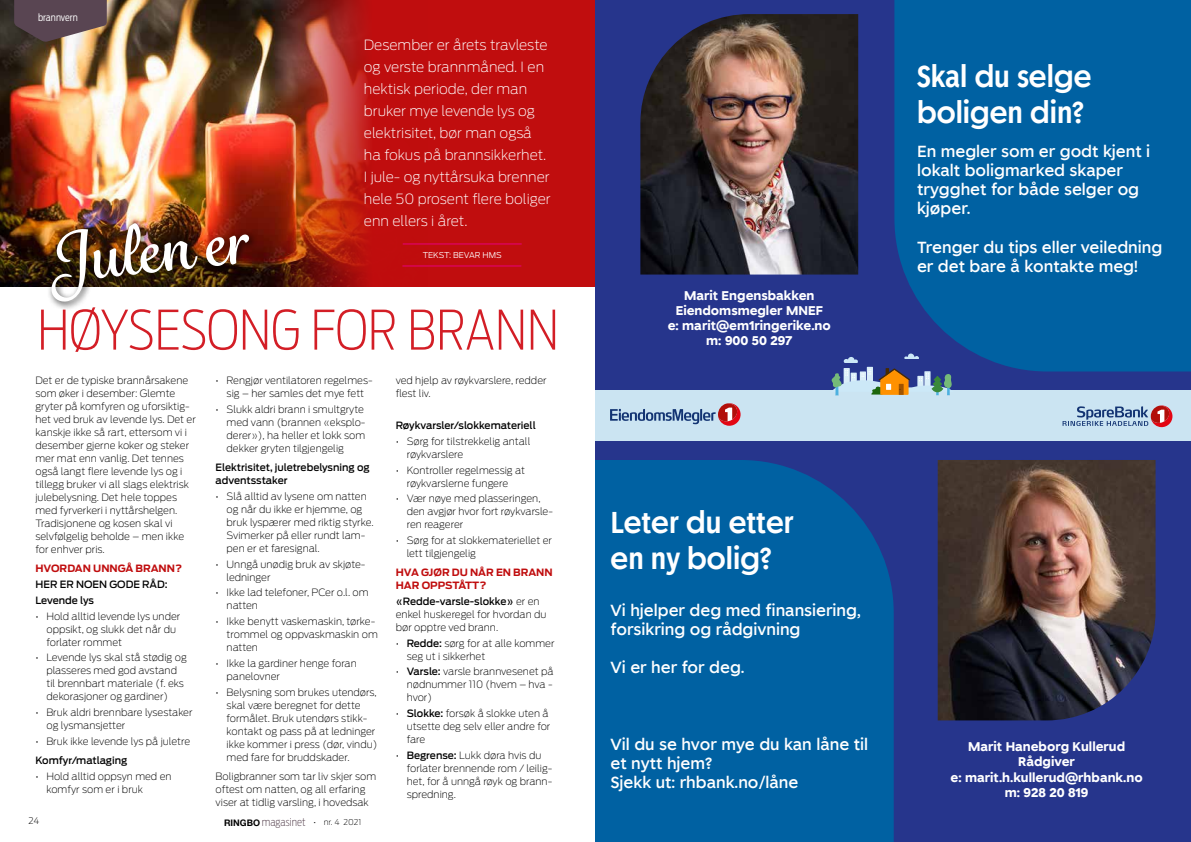
<style>
.page{position:relative;width:1191px;height:842px;background:#fff}
.page>*{position:absolute;margin:0;border:0;box-sizing:border-box;transform-origin:0 0}
.t1{font:700 65.8px "Grafolita Script";color:#fff}
.t2{font:200 54px "Antenna Cond";color:#d31e26}
.t3{font:500 30px/36px "Spare Bank 1 Title";color:#fff}
.t4{font:500 16px/19.2px "Spare Bank 1";color:#fff}
.t5{font:200 14px/22px "Antenna";color:#fff}
.t6{font:700 12.6px/15.1px "Spare Bank 1";color:#fff;text-align:center}
.t7{font:200 11px "Antenna Cond";color:#594552}
.t8{font:200 10px/13px "Antenna";color:#000}
.t9{font:500 10px/15.8px "Antenna";color:#000}
.t10{font:700 10px/13px "Antenna";color:#c00d0e}
.t11{font:300 10px "Antenna Cond";color:#fff}
.t12{font:200 9px "Antenna";color:#000}
.t13{font:300 8px "Antenna";color:#fff}
.s1{font-family:"Helvetica Neue";font-weight:700;font-size:9px;color:#000}
.s2{font-family:"Antenna";font-size:8px;color:#000}
.s3{font-weight:500}
</style>
<div class="page">
<div style="left:0;top:0;width:595px;height:286px;background:#c00d0e"></div>
<img style="left:0;top:0;width:428px;height:286px">
<svg style="left:14px;top:0;width:93px;height:42px;background:#645054"></svg>
<hr style="left:403px;top:244px;width:118px;height:1px;background:#e6007d">
<hr style="left:403px;top:266px;width:118px;height:1px;background:#e6007d">
<div style="left:47px;top:219px;width:211px;height:92px;background:#000;opacity:.75"></div>
<div style="left:595px;top:0;width:596px;height:842px;background:#26358c"></div>
<div style="left:595px;top:460px;width:298px;height:382px;background:#0061a2"></div>
<svg style="left:894px;top:0;width:297px;height:371px;background:#025da0"></svg>
<div style="left:595px;top:390px;width:596px;height:51px;background:#cbe4f2"></div>
<svg style="left:831px;top:354px;width:122px;height:41px"></svg>
<svg style="left:1062px;top:405px;width:110px;height:22px"></svg>
<img style="left:937px;top:460px;width:218px;height:260px">
<svg style="left:610px;top:403px;width:130px;height:23px"></svg>
<img style="left:640px;top:14px;width:218px;height:261px">
<p class="t11" style="left:38px;top:11px;width:41px">brannvern</p>
<h1 class="t1" style="left:44px;top:215px;width:198px;rotate:-6deg">Julen er</h1>
<p class="t5" style="left:364px;top:34px;width:188px">Desember er årets travleste og verste brannmåned. I en hektisk periode, der man bruker mye levende lys og elektrisitet, bør man også ha fokus på brannsikkerhet.<br>I jule- og nyttårsuka brenner hele 50 prosent flere boliger enn ellers i året.</p>
<p class="t13" style="left:423px;top:251px;width:80px">TEKST: BEVAR HMS</p>
<h2 class="t2" style="left:37px;top:298px;width:523px">HØYSESONG FOR BRANN</h2>
<p class="t8" style="left:35px;top:374px;width:162px">Det er de typiske brannårsakene som øker i desember: Glemte gryter på komfyren og uforsiktig&shy;het ved bruk av levende lys. Det er kanskje ikke så rart, ettersom vi i desember gjerne koker og steker mer mat enn vanlig. Det tennes også langt flere levende lys og i tillegg bruker vi all slags elektrisk julebelysning. Det hele toppes med fyrverkeri i nyttårshelgen.<br>Tradisjonene og kosen skal vi selvfølgelig beholde – men ikke for enhver pris.</p>
<p class="t10" style="left:35px;top:562px;width:148px">HVORDAN UNNGÅ BRANN?</p>
<p class="t9" style="left:35px;top:576px;width:134px">HER ER NOEN GODE RÅD:<br>Levende lys</p>
<p class="t8" style="left:46px;top:609px;width:135px;text-indent:-11px">• Hold alltid levende lys under oppsikt, og slukk det når du forlater rommet</p>
<p class="t8" style="left:46px;top:651px;width:142px;text-indent:-11px">• Levende lys skal stå stødig og plasseres med god avstand til brennbart materiale (f. eks dekorasjoner og gardiner)</p>
<p class="t8" style="left:46px;top:706px;width:148px;text-indent:-11px">• Bruk aldri brennbare lysestaker og lysmansjetter</p>
<p class="t8" style="left:35px;top:735px;width:156px">• Bruk ikke levende lys på juletre</p>
<p class="t9" style="left:35px;top:752px;width:94px">Komfyr/matlaging</p>
<p class="t8" style="left:46px;top:769px;width:127px;text-indent:-11px">• Hold alltid oppsyn med en komfyr som er i bruk</p>
<p class="t8" style="left:216px;top:374px;width:159px;text-align:center">• Rengjør ventilatoren regelmes&shy;sig – her samles det mye fett</p>
<p class="t8" style="left:227px;top:403px;width:140px;text-indent:-11px">• Slukk aldri brann i smultgryte med vann (brannen «eksplo&shy;derer»), ha heller et lokk som dekker gryten tilgjengelig</p>
<p class="t9" style="left:216px;top:461px;width:156px;line-height:13px">Elektrisitet, juletrebelysning og adventsstaker</p>
<p class="t8" style="left:227px;top:489px;width:149px;text-indent:-11px">• Slå alltid av lysene om natten og når du ikke er hjemme, og bruk lyspærer med riktig styrke.<br>Svimerker på eller rundt lam&shy;pen er et faresignal.</p>
<p class="t8" style="left:227px;top:557px;width:140px;text-indent:-11px">• Unngå unødig bruk av skjøte&shy;ledninger</p>
<p class="t8" style="left:227px;top:586px;width:143px;text-indent:-11px">• Ikke lad telefoner, PCer o.l. om natten</p>
<p class="t8" style="left:227px;top:615px;width:153px;text-indent:-11px">• Ikke benytt vaskemaskin, tørke&shy;trommel og oppvaskmaskin om natten</p>
<p class="t8" style="left:227px;top:657px;width:132px;text-indent:-11px">• Ikke la gardiner henge foran panelovner</p>
<p class="t8" style="left:227px;top:686px;width:152px;text-indent:-11px">• Belysning som brukes utendørs, skal være beregnet for dette formålet. Bruk utendørs stik - kontakt og pass på at ledninger ikke kommer i press (dør, vindu) med fare for bruddskader.</p>
<p class="t8" style="left:216px;top:769px;width:162px">Boligbranner som tar liv skjer som oftest om natten, og all erfaring viser at tidlig varsling, i hovedsak</p>
<p class="t12" style="left:28px;top:816px;width:12px">24</p>
<p class="t7" style="left:224px;top:815px;width:139px"><span class="s1">RINGBO</span> magasinet <span class="s2">• nr. 4 2021</span></p>
<p class="t8" style="left:396px;top:374px;width:152px">ved hjelp av røykvarslere, redder flest liv.</p>
<p class="t9" style="left:396px;top:417px;width:142px">Røykvarsler/slokkemateriell</p>
<p class="t8" style="left:407px;top:435px;width:125px;text-indent:-11px">• Sørg for tilstrekkelig antall røykvarslere</p>
<p class="t8" style="left:396px;top:463px;width:131px;text-align:center">• Kontroller regelmessig at røykvarslerne fungere</p>
<p class="t8" style="left:407px;top:492px;width:148px;text-indent:-11px">• Vær nøye med plasseringen, den avgjør hvor fort røykvarsle&shy;ren reagerer</p>
<p class="t8" style="left:407px;top:534px;width:147px;text-indent:-11px">• Sørg for at slokkemateriellet er lett tilgjengelig</p>
<p class="t10" style="left:396px;top:566px;width:158px">HVA GJØR DU NÅR EN BRANN<br>HAR OPPSTÅTT?</p>
<p class="t8" style="left:396px;top:595px;width:152px"><span class="s3">«Redde-varsle-slokke»</span> er en enkel huskeregel for hvordan du bør opptre ved brann.</p>
<p class="t8" style="left:407px;top:636px;width:149px;text-indent:-11px">• <span class="s3">Redde:</span> sørg for at alle kommer seg ut i sikkerhet</p>
<p class="t8" style="left:407px;top:665px;width:148px;text-align:justify;text-indent:-11px">• <span class="s3">Varsle:</span> varsle brannvesenet på nødnummer 110 (hvem – hva - hvor)</p>
<p class="t8" style="left:407px;top:707px;width:145px;text-indent:-11px">• <span class="s3">Slokke:</span> forsøk å slokke uten å utsette deg selv eller andre for fare</p>
<p class="t8" style="left:407px;top:749px;width:147px;text-indent:-11px">• <span class="s3">Begrense:</span> Lukk døra hvis du forlater brennende rom / leilig&shy;het, for å unngå røyk og brann&shy;spredning.</p>
<p class="t6" style="left:667px;top:288px;width:165px">Marit Engensbakken<br>Eiendomsmegler MNEF<br>e: marit@em1ringerike.no m: 900 50 297</p>
<h3 class="t3" style="left:917px;top:58px;width:176px">Skal du selge boligen din?</h3>
<h3 class="t4" style="left:917px;top:141px;width:235px">En megler som er godt kjent i lokalt boligmarked skaper trygghet for både selger og kjøper.</h3>
<h3 class="t4" style="left:917px;top:237px;width:247px">Trenger du tips eller veiledning er det bare å kontakte meg!</h3>
<h3 class="t3" style="left:610px;top:503px;width:185px">Leter du etter en ny bolig?</h3>
<h3 class="t4" style="left:610px;top:600px;width:252px">Vi hjelper deg med finansiering, forsikring og rådgivning</h3>
<h3 class="t4" style="left:610px;top:657px;width:136px">Vi er her for deg.</h3>
<h3 class="t4" style="left:610px;top:734px;width:259px">Vil du se hvor mye du kan låne til et nytt hjem?<br>Sjekk ut: rhbank.no/låne</h3>
<p class="t6" style="left:950px;top:739px;width:194px">Marit Haneborg Kullerud<br>Rådgiver<br>e: marit.h.kullerud@rhbank.no m: 928 20 819</p>
</div>
